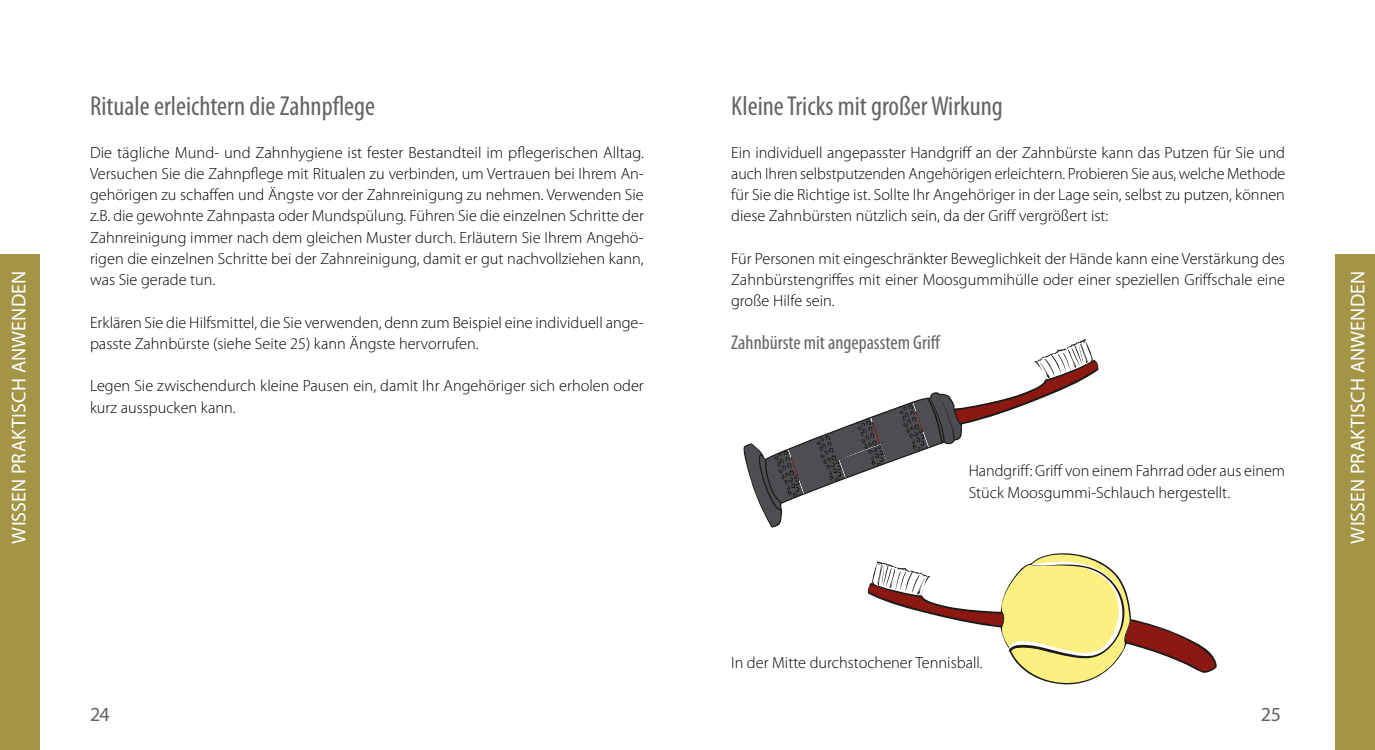
<style>
.page{position:relative;width:1375px;height:750px;background:#fff}
.page>*{position:absolute;margin:0;border:0;box-sizing:border-box;transform-origin:0 0}
.Headline{font:condensed 27.5px "Myriad Pro";color:#646464}
.t1{font:20px "Myriad Pro";letter-spacing:.005em;color:#fff}
.Subheadline{font:condensed 20px "Myriad Pro";color:#646464}
.t2{font:20px "Myriad Pro";color:#646464}
.Fließtext{font:300 16.25px/21.2px "Myriad Pro";color:#000;text-align:justify}
</style>
<div class="page">
<div style="left:0;top:254px;width:40px;height:496px;background:#a49446"></div>
<div style="left:1335px;top:254px;width:40px;height:496px;background:#a49446"></div>
<svg style="left:1038px;top:339px;width:55px;height:21px"></svg>
<svg style="left:964px;top:360px;width:135px;height:64px"></svg>
<svg style="left:743px;top:392px;width:221px;height:136px"></svg>
<svg style="left:867px;top:553px;width:350px;height:132px"></svg>
<p class="Headline" style="left:90px;top:89px;width:287px">Rituale erleichtern die Zahnpflege</p>
<p class="Fließtext" style="left:90px;top:141px;width:556px">Die tägliche Mund- und Zahnhygiene ist fester Bestandteil im pflegerischen Alltag.<br>Versuchen Sie die Zahnpflege mit Ritualen zu verbinden, um Vertrauen bei Ihrem An&shy;gehörigen zu schaffen und Ängste vor der Zahnreinigung zu nehmen. Verwenden Sie z.B. die gewohnte Zahnpasta oder Mundspülung. Führen Sie die einzelnen Schritte der Zahnreinigung immer nach dem gleichen Muster durch. Erläutern Sie Ihrem Angehö&shy;rigen die einzelnen Schritte bei der Zahnreinigung, damit er gut nachvollziehen kann, was Sie gerade tun.</p>
<p class="Fließtext" style="left:90px;top:311px;width:555px">Erklären Sie die Hilfsmittel, die Sie verwenden, denn zum Beispiel eine individuell ange&shy;passte Zahnbürste (siehe Seite 25) kann Ängste hervorrufen.</p>
<p class="Fließtext" style="left:90px;top:375px;width:555px">Legen Sie zwischendurch kleine Pausen ein, damit Ihr Angehöriger sich erholen oder kurz ausspucken kann.</p>
<p class="Headline" style="left:731px;top:89px;width:273px">Kleine Tricks mit großer Wirkung</p>
<p class="Fließtext" style="left:731px;top:141px;width:556px">Ein individuell angepasster Handgriff an der Zahnbürste kann das Putzen für Sie und auch Ihren selbstputzenden Angehörigen erleichtern. Probieren Sie aus, welche Methode für Sie die Richtige ist. Sollte Ihr Angehöriger in der Lage sein, selbst zu putzen, können diese Zahnbürsten nützlich sein, da der Griff vergrößert ist:</p>
<p class="Fließtext" style="left:731px;top:248px;width:555px">Für Personen mit eingeschränkter Beweglichkeit der Hände kann eine Verstärkung des Zahnbürstengriffes mit einer Moosgummihülle oder einer speziellen Griffschale eine große Hilfe sein.</p>
<p class="t1" style="left:7px;top:544px;width:275px;rotate:-90deg">WISSEN PRAKTISCH ANWENDEN</p>
<p class="t1" style="left:1345px;top:544px;width:275px;rotate:-90deg">WISSEN PRAKTISCH ANWENDEN</p>
<p class="Subheadline" style="left:731px;top:330px;width:211px">Zahnbürste mit angepasstem Griff</p>
<p class="Fließtext" style="left:969px;top:460px;width:318px">Handgriff: Griff von einem Fahrrad oder aus einem<br>Stück Moosgummi-Schlauch hergestellt.</p>
<p class="Fließtext" style="left:731px;top:651px;width:253px">In der Mitte durchstochener Tennisball.</p>
<p class="t2" style="left:90px;top:702px;width:21px">24</p>
<p class="t2" style="left:1261px;top:702px;width:22px">25</p>
</div>
